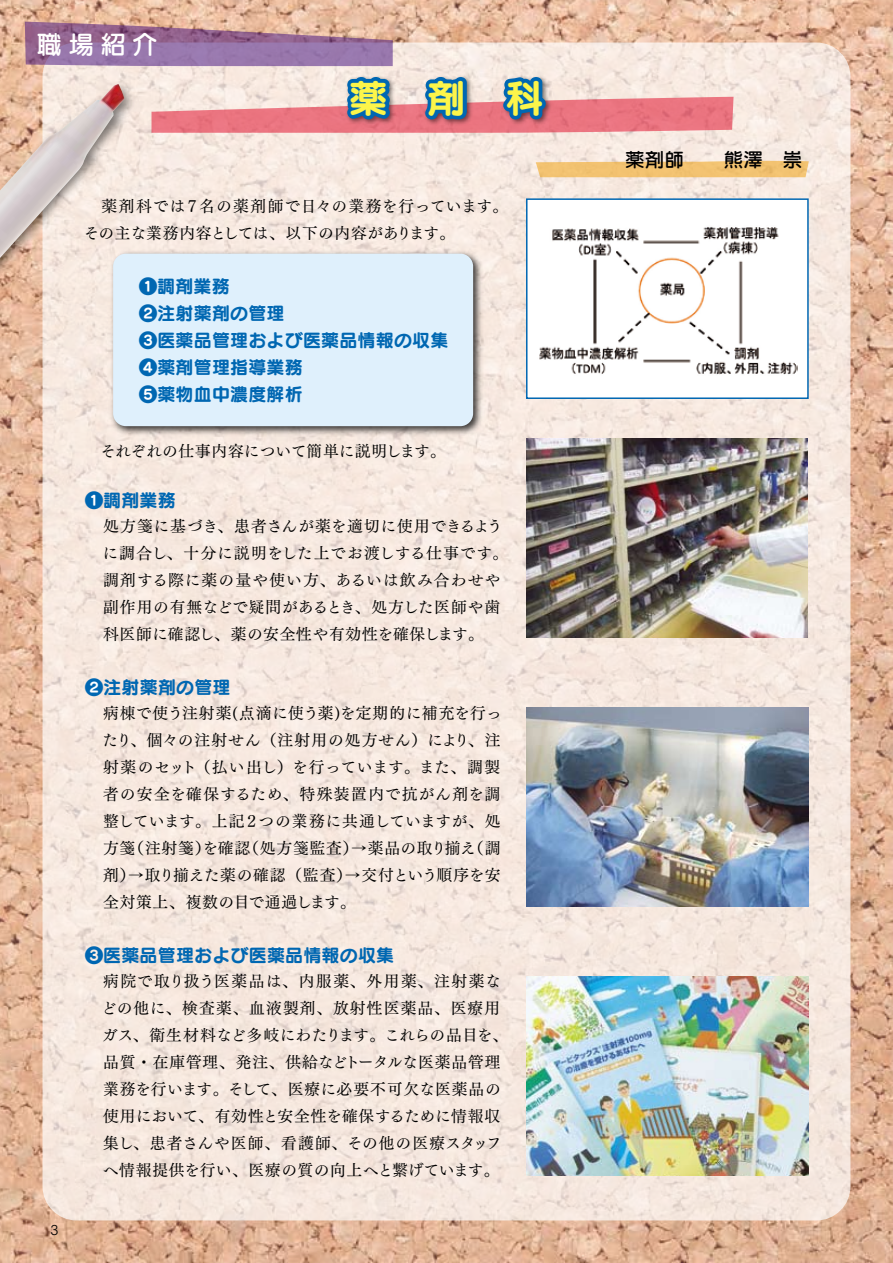
<style>
.page{position:relative;width:893px;height:1263px;background:#fff}
.page>*{position:absolute;margin:0;border:0;box-sizing:border-box;transform-origin:0 0}
.t1{font:39px "Seurat Pro B";color:#fcf54a}
.t2{font:25.5px "Seurat Pro DB";color:#fff}
.t3{font:19.5px "Seurat Pro DB";color:#000}
.t4{font:18px "Seurat Pro B";letter-spacing:.01em;color:#0067b2}
.t5{font:15.75px/27px "Tsuku Min Pro M";letter-spacing:.04em;color:#000}
.t6{font:15.75px "Tsuku Min Pro M";letter-spacing:.01em;color:#000}
.t7{font:13.8px "Tsuku Go Pro R";color:#000}
.s1{color:#fff}
</style>
<div class="page">
<img style="left:0;top:0;width:893px;height:1263px">
<div style="left:43px;top:43px;width:807px;height:1177px;background:#f6e8df;border-radius:34px"></div>
<img style="left:0;top:75px;width:142px;height:529px">
<img style="left:0;top:84px;width:124px;height:174px">
<div style="left:527px;top:199px;width:281px;height:199px;background:#fff"></div>
<div style="left:526px;top:198px;width:283px;height:201px;border:2px solid #0067b2"></div>
<img style="left:527px;top:438px;width:281px;height:199px">
<img style="left:527px;top:707px;width:281px;height:199px">
<img style="left:527px;top:976px;width:281px;height:199px">
<svg style="left:536px;top:161px;width:273px;height:16px;background:#f2c375"></svg>
<img style="left:539px;top:227px;width:258px;height:148px">
<img style="left:107px;top:248px;width:378px;height:190px">
<div style="left:113px;top:254px;width:360px;height:172px;background:#dff0fc;border-radius:13px"></div>
<svg style="left:25px;top:22px;width:708px;height:111px"></svg>
<h2 class="t2" style="left:37px;top:28px;width:123px">職場紹介</h2>
<h1 class="t1" style="left:349px;top:71px;width:196px">薬　剤　科</h1>
<p class="t5" style="left:84px;top:190px;width:426px">　薬剤科では７名の薬剤師で日々の業務を行っています。その主な業務内容としては、以下の内容があります。</p>
<p class="t4" style="left:139px;top:273px;width:92px"><span class="s1">●</span>❶調剤業務</p>
<p class="t4" style="left:139px;top:300px;width:147px"><span class="s1">●</span>❷注射薬剤の管理</p>
<p class="t4" style="left:139px;top:327px;width:311px"><span class="s1">●</span>❸医薬品管理および医薬品情報の収集</p>
<p class="t4" style="left:139px;top:354px;width:165px"><span class="s1">●</span>❹薬剤管理指導業務</p>
<p class="t4" style="left:139px;top:381px;width:165px"><span class="s1">●</span>❺薬物血中濃度解析</p>
<p class="t7" style="left:50px;top:1218px;width:10px">3</p>
<p class="t6" style="left:85px;top:437px;width:362px">　それぞれの仕事内容について簡単に説明します。</p>
<p class="t4" style="left:85px;top:487px;width:92px"><span class="s1">●</span>❶調剤業務</p>
<p class="t5" style="left:102px;top:511px;width:407px">処方箋に基づき、患者さんが薬を適切に使用できるように調合し、十分に説明をした上でお渡しする仕事です。調剤する際に薬の量や使い方、あるいは飲み合わせや副作用の有無などで疑問があるとき、処方した医師や歯科医師に確認し、薬の安全性や有効性を確保します。</p>
<p class="t4" style="left:85px;top:675px;width:147px"><span class="s1">●</span>❷注射薬剤の管理</p>
<p class="t5" style="left:102px;top:698px;width:401px;text-align:justify">病棟で使う注射薬(点滴に使う薬)を定期的に補充を行ったり、個々の注射せん（注射用の処方せん）により、注射薬のセット（払い出し）を行っています。また、調製者の安全を確保するため、特殊装置内で抗がん剤を調整しています。上記２つの業務に共通していますが、処方箋（注射箋）を確認（処方箋監査）→薬品の取り揃え（調剤）→取り揃えた薬の確認（監査）→交付という順序を安全対策上、複数の目で通過します。</p>
<p class="t4" style="left:85px;top:943px;width:311px">❸医薬品管理および医薬品情報の収集</p>
<p class="t5" style="left:101px;top:966px;width:408px">病院で取り扱う医薬品は、内服薬、外用薬、注射薬などの他に、検査薬、血液製剤、放射性医薬品、医療用ガス、衛生材料など多岐にわたります。これらの品目を、品質・在庫管理、発注、供給などトータルな医薬品管理業務を行います。そして、医療に必要不可欠な医薬品の使用において、有効性と安全性を確保するために情報収集し、患者さんや医師、看護師、その他の医療スタッフへ情報提供を行い、医療の質の向上へと繋げています。</p>
<p class="t3" style="left:625px;top:147px;width:179px">薬剤師　　熊澤 崇</p>
</div>
